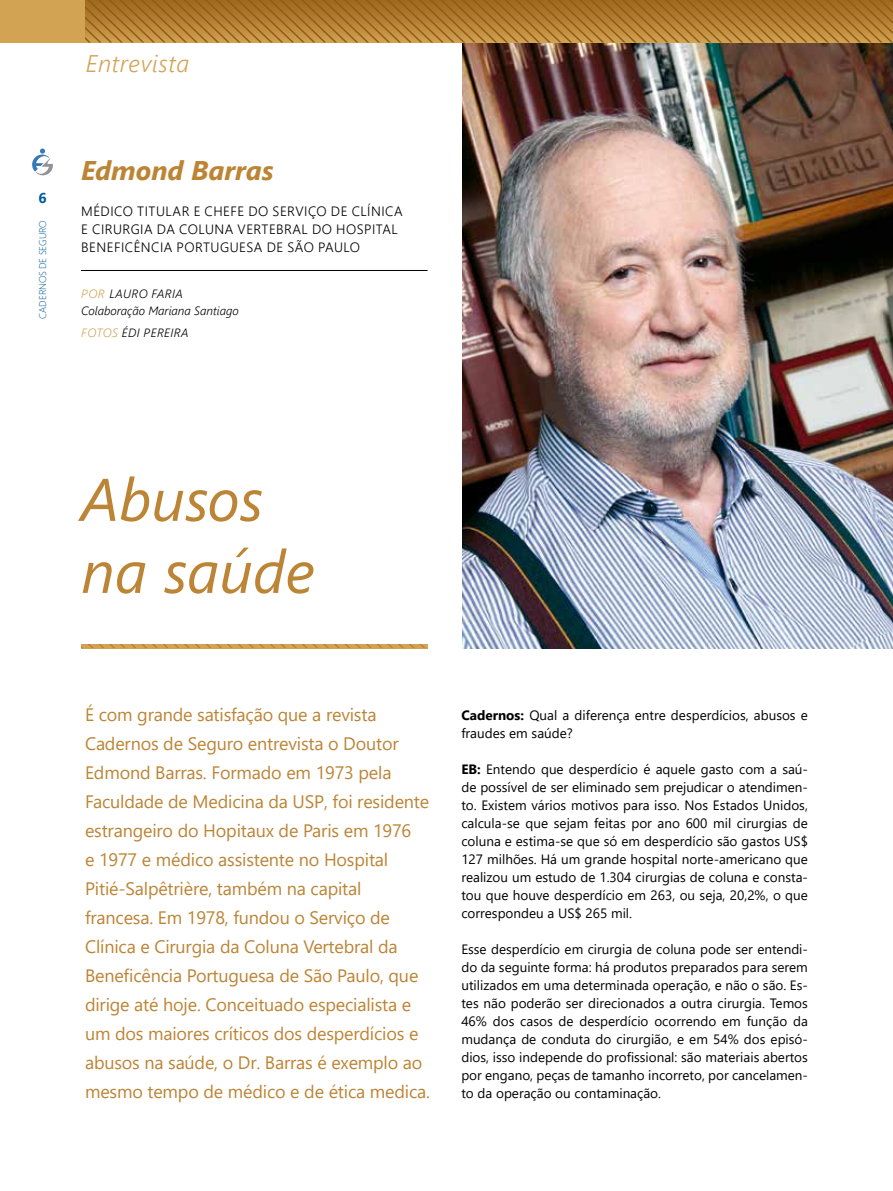
<style>
.page{position:relative;width:893px;height:1191px;background:#fff}
.page>*{position:absolute;margin:0;border:0;box-sizing:border-box;transform-origin:0 0}
.t1{font:italic 60px/72px "Segoe UI";color:#bc8435}
.t2{font:italic 700 27px "Segoe UI";color:#bc8435}
.t3{font:italic 300 24px "Segoe UI";letter-spacing:.025em;color:#d3a354}
.t4{font:18px/29px "Segoe UI";letter-spacing:-.01em;color:#bc8435}
.t5{font:700 14.25px "Segoe UI";color:#005a9b}
.t6{font:13.5px/18px "Segoe UI";color:#000;text-align:justify}
.t7{font:300 13.5px/18px "Segoe UI";letter-spacing:.035em;color:#000}
.t8{font:italic 300 12px/16.5px "Segoe UI";color:#000}
.t9{font:italic 300 12px "Segoe UI";letter-spacing:.035em;color:#000}
.t10{font:300 9.75px "Segoe UI";letter-spacing:-.015em;color:#005a9b}
.s1{color:#d3a354}
.s2{font-weight:700}
</style>
<div class="page">
<img style="left:462px;top:43px;width:431px;height:605px">
<hr style="left:81px;top:644px;width:347px;height:4px;background:#d3a354">
<svg style="left:81px;top:644px;width:344px;height:4px"></svg>
<hr style="left:81px;top:270px;width:347px;height:1px;background:#000">
<div style="left:0;top:0;width:893px;height:43px;background:#d3a354"></div>
<svg style="left:85px;top:0;width:808px;height:43px"></svg>
<svg style="left:32px;top:149px;width:21px;height:27px"></svg>
<p class="t5" style="left:38px;top:184px;width:10px">6</p>
<p class="t10" style="left:33px;top:318px;width:99px;rotate:-90deg">CADERNOS DE SEGURO</p>
<h3 class="t3" style="left:86px;top:44px;width:105px">Entrevista</h3>
<h2 class="t2" style="left:81px;top:149px;width:194px">Edmond Barras</h2>
<p class="t7" style="left:81px;top:201px;width:323px">MÉDICO TITULAR E CHEFE DO SERVIÇO DE CLÍNICA<br>E CIRURGIA DA COLUNA VERTEBRAL DO HOSPITAL<br>BENEFICÊNCIA PORTUGUESA DE SÃO PAULO</p>
<p class="t8" style="left:81px;top:285px;width:159px"><span class="s1">POR</span> LAURO FARIA<br>Colaboração Mariana Santiago</p>
<p class="t9" style="left:81px;top:323px;width:109px"><span class="s1">FOTOS</span> ÉDI PEREIRA</p>
<h1 class="t1" style="left:81px;top:458px;width:235px">Abusos na saúde</h1>
<p class="t4" style="left:85px;top:699px;width:347px">É com grande satisfação que a revista Cadernos de Seguro entrevista o Doutor Edmond Barras. Formado em 1973 pela Faculdade de Medicina da USP, foi residente estrangeiro do Hopitaux de Paris em 1976<br>e 1977 e médico assistente no Hospital Pitié-Salpêtrière, também na capital francesa. Em 1978, fundou o Serviço de Clínica e Cirurgia da Coluna Vertebral da Beneficência Portuguesa de São Paulo, que dirige até hoje. Conceituado especialista e um dos maiores críticos dos desperdícios e abusos na saúde, o Dr. Barras é exemplo ao mesmo tempo de médico e de ética medica.</p>
<p class="t6" style="left:461px;top:705px;width:348px"><span class="s2">Cadernos:</span> Qual a diferença entre desperdícios, abusos e fraudes em saúde?</p>
<p class="t6" style="left:461px;top:759px;width:348px"><span class="s2">EB:</span> Entendo que desperdício é aquele gasto com a saú&shy;de possível de ser eliminado sem prejudicar o atendimen&shy;to. Existem vários motivos para isso. Nos Estados Unidos, calcula-se que sejam feitas por ano 600 mil cirurgias de coluna e estima-se que só em desperdício são gastos US$ 127 milhões. Há um grande hospital norte-americano que realizou um estudo de 1.304 cirurgias de coluna e consta&shy;tou que houve desperdício em 263, ou seja, 20,2%, o que correspondeu a US$ 265 mil.</p>
<p class="t6" style="left:461px;top:939px;width:348px">Esse desperdício em cirurgia de coluna pode ser entendi&shy;do da seguinte forma: há produtos preparados para serem utilizados em uma determinada operação, e não o são. Es&shy;tes não poderão ser direcionados a outra cirurgia. Temos 46% dos casos de desperdício ocorrendo em função da mudança de conduta do cirurgião, e em 54% dos episó&shy;dios, isso independe do profissional: são materiais abertos por engano, peças de tamanho incorreto, por cancelamen&shy;to da operação ou contaminação.</p>
</div>
